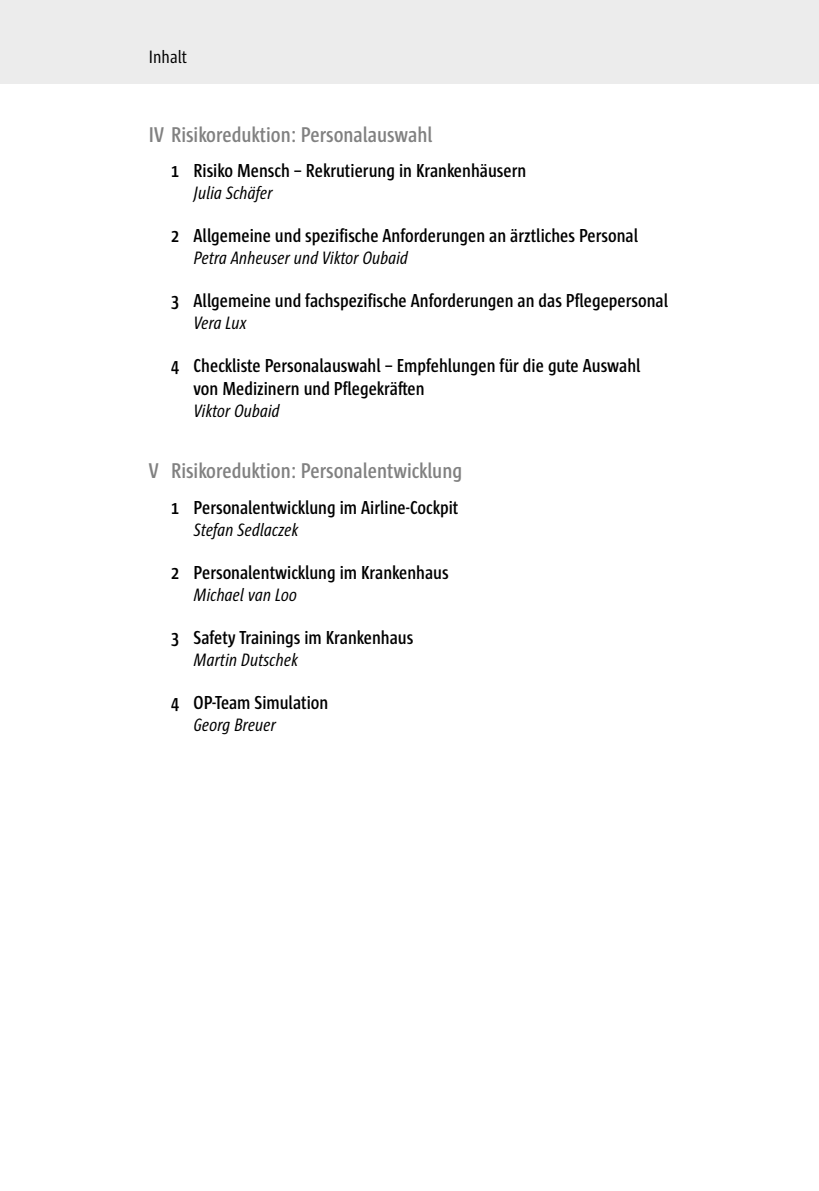
<style>
.page{position:relative;width:819px;height:1191px;background:#fff}
.page>*{position:absolute;margin:0;border:0;box-sizing:border-box;transform-origin:0 0}
.t1{font:600 21.88px "Sun Cd";color:#818181}
.t2{font:600 19.25px/23.1px "Sun Cd";color:#000}
.t3{font:italic 18.38px "Sun Cd";color:#000}
.t4{font:18.38px "Sun Cd";color:#000}
</style>
<div class="page">
<div style="left:0;top:0;width:818px;height:84px;background:#ececec"></div>
<p class="t4" style="left:149px;top:47px;width:40px">Inhalt</p>
<p class="t1" style="left:149px;top:122px;width:285px">IV Risikoreduktion: Personalauswahl</p>
<p class="t2" style="left:171px;top:159px;width:356px">1 Risiko Mensch – Rekrutierung in Krankenhäusern</p>
<p class="t3" style="left:193px;top:183px;width:80px">Julia Schäfer</p>
<p class="t2" style="left:171px;top:224px;width:468px">2 Allgemeine und spezifische Anforderungen an ärztliches Personal</p>
<p class="t3" style="left:193px;top:248px;width:216px">Petra Anheuser und Viktor Oubaid</p>
<p class="t2" style="left:171px;top:289px;width:498px">3 Allgemeine und fachspezifische Anforderungen an das Pflegepersonal</p>
<p class="t3" style="left:193px;top:313px;width:54px">Vera Lux</p>
<p class="t2" style="left:193px;top:354px;width:448px;text-indent:-22px">4 Checkliste Personalauswahl – Empfehlungen für die gute Auswahl von Medizinern und Pflegekräften</p>
<p class="t3" style="left:193px;top:401px;width:87px">Viktor Oubaid</p>
<p class="t1" style="left:149px;top:459px;width:315px">V Risikoreduktion: Personalentwicklung</p>
<p class="t2" style="left:171px;top:495px;width:289px">1 Personalentwicklung im Airline-Cockpit</p>
<p class="t3" style="left:193px;top:519px;width:106px">Stefan Sedlaczek</p>
<p class="t2" style="left:171px;top:560px;width:279px">2 Personalentwicklung im Krankenhaus</p>
<p class="t3" style="left:193px;top:584px;width:105px">Michael van Loo</p>
<p class="t2" style="left:171px;top:625px;width:244px">3 Safety Trainings im Krankenhaus</p>
<p class="t3" style="left:193px;top:649px;width:106px">Martin Dutschek</p>
<p class="t2" style="left:171px;top:690px;width:158px">4 OP-Team Simulation</p>
<p class="t3" style="left:193px;top:714px;width:84px">Georg Breuer</p>
</div>
